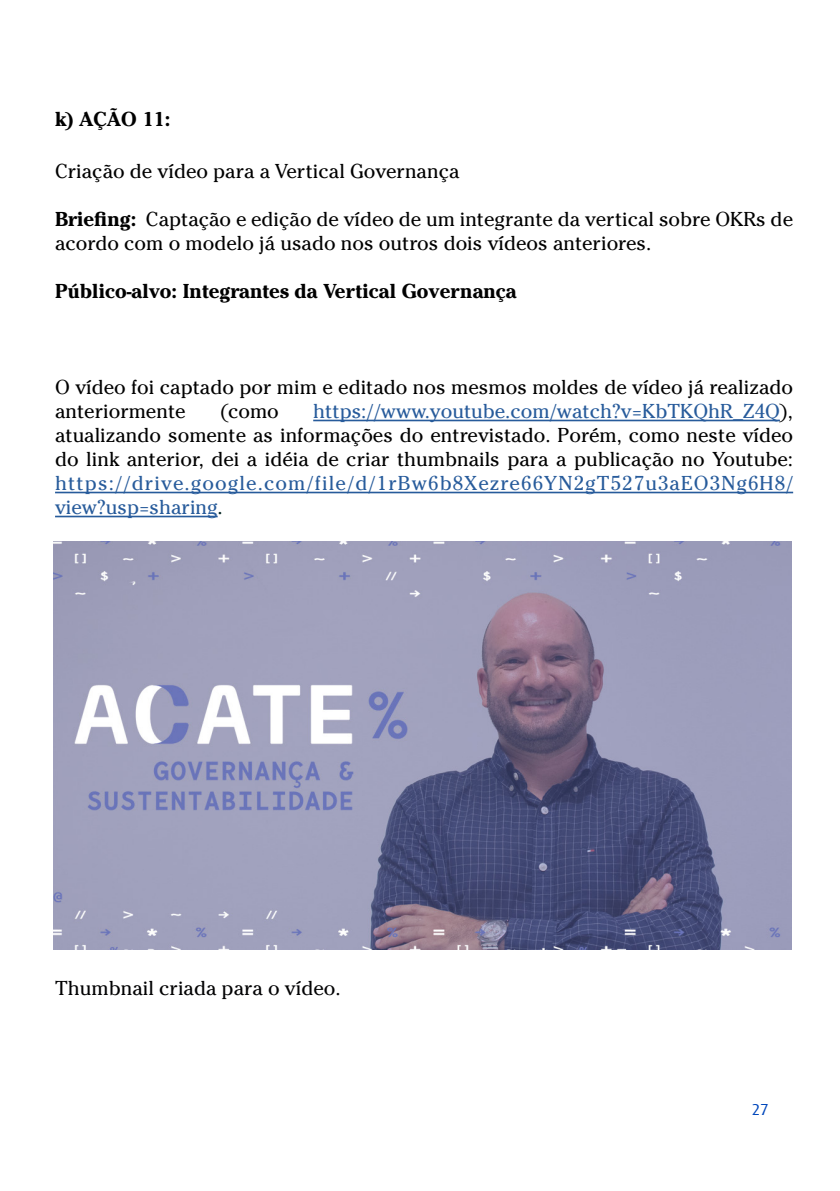
<style>
.page{position:relative;width:840px;height:1191px;background:#fff}
.page>*{position:absolute;margin:0;border:0;box-sizing:border-box;transform-origin:0 0}
.t1{font:20px/24px "Cheltenham Std";color:#000}
.t2{font:20px/24px "Cheltenham Std";letter-spacing:.055em;color:#275b9b}
.t3{font:700 20px "Cheltenham Std";color:#000}
.t4{font:20px "Cheltenham Std";color:#020203}
.t5{font:16px "Dax";color:#0047bb}
.s1{font-weight:700}
.s2{color:#275b9b}
.s3{color:#002321}
</style>
<div class="page">
<hr style="left:313px;top:420px;width:466px;height:1px;background:#275b9b">
<hr style="left:55px;top:492px;width:737px;height:1px;background:#275b9b">
<hr style="left:55px;top:516px;width:162px;height:1px;background:#275b9b">
<img style="left:54px;top:541px;width:737px;height:409px">
<p class="t3" style="left:55px;top:107px;width:117px">k) AÇÃO 11:</p>
<p class="t1" style="left:55px;top:159px;width:405px">Criação de vídeo para a Vertical Governança</p>
<p class="t1" style="left:55px;top:207px;width:739px"><span class="s1">Briefing:</span> Captação e edição de vídeo de um integrante da vertical sobre OKRs de acordo com o modelo já usado nos outros dois vídeos anteriores.</p>
<p class="t3" style="left:55px;top:279px;width:463px">Público-alvo: Integrantes da Vertical Governança</p>
<p class="t1" style="left:55px;top:375px;width:739px">O vídeo foi captado por mim e editado nos mesmos moldes de vídeo já realizado anteriormente</p>
<p class="t1" style="left:55px;top:399px;width:739px;text-align:justify;text-indent:258px"><span class="s2">https://www.youtube.com/watch?v=KbTKQhR_Z4Q</span>), atualizando somente as informações do entrevistado. Porém, como neste vídeo do link anterior, dei a idéia de criar thumbnails para a publicação no Youtube:</p>
<p class="t2" style="left:55px;top:471px;width:739px">https://drive.google.com/file/d/1rBw6b8Xezre66YN2gT527u3aEO3Ng6H8/ view?usp=sharing<span class="s3">.</span></p>
<p class="t1" style="left:220px;top:399px;width:60px">(como</p>
<p class="t4" style="left:55px;top:976px;width:287px">Thumbnail criada para o vídeo.</p>
<p class="t5" style="left:751px;top:1101px;width:18px">27</p>
</div>
